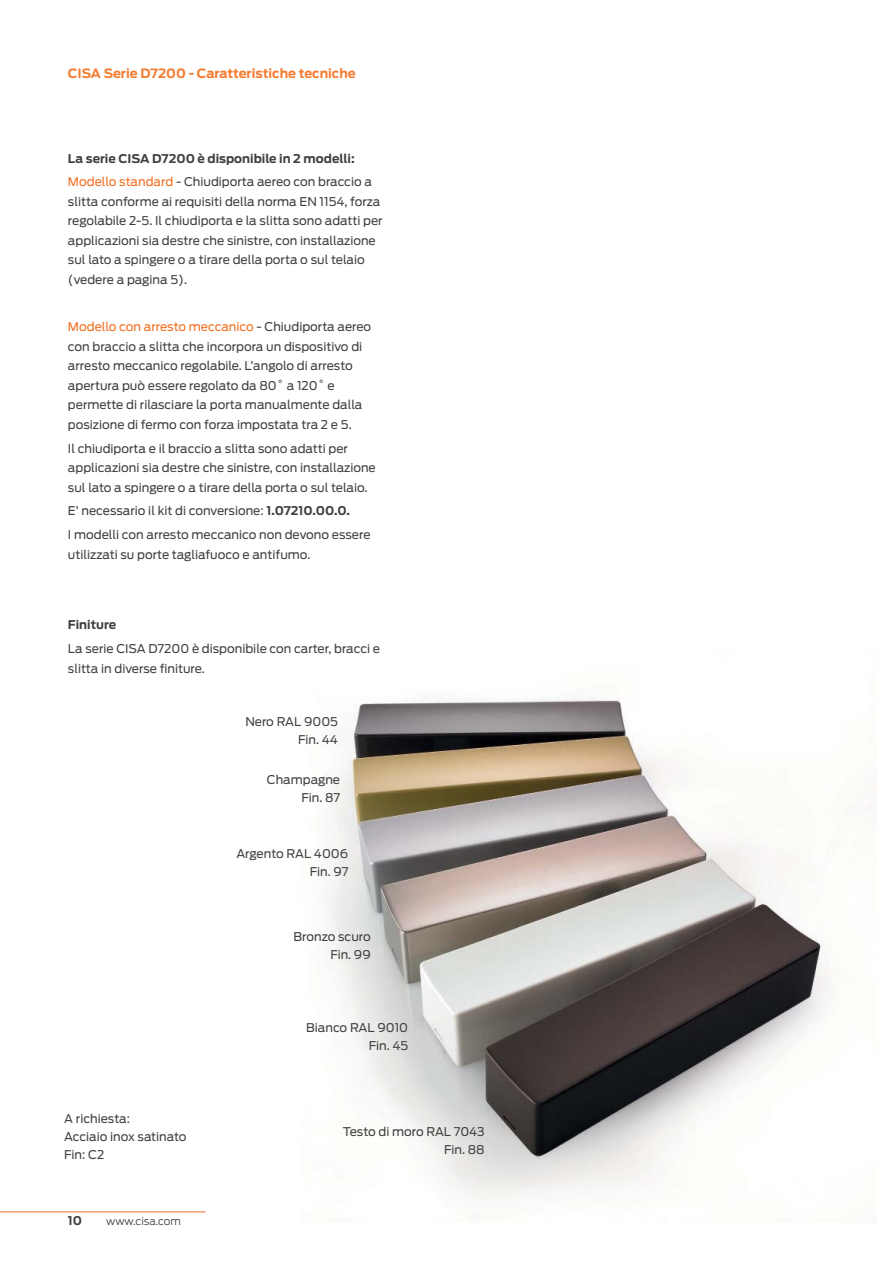
<style>
.page{position:relative;width:893px;height:1263px;background:#fff}
.page>*{position:absolute;margin:0;border:0;box-sizing:border-box;transform-origin:0 0}
.t1{font:700 12.75px "Antenna";color:#f47d32}
.t2{font:12px/19.5px "Antenna";color:#404041}
.t3{font:700 12px/23.7px "Antenna";color:#404041}
.t4{font:300 10.5px "Antenna";color:#404041}
.s1{font-weight:400;color:#f36f21}
.s2{font-weight:400}
.s3{color:#f36f21}
.s4{font-weight:700}
</style>
<div class="page">
<hr style="left:0;top:1212px;width:205px;height:1px;background:#f36f21">
<img style="left:331px;top:698px;width:545px;height:524px">
<p class="t1" style="left:68px;top:68px;width:289px">CISA Serie D7200 - Caratteristiche tecniche</p>
<p class="t3" style="left:68px;top:147px;width:306px">La serie CISA D7200 è disponibile in 2 modelli:<br><span class="s1">Modello standard</span> <span class="s2">- Chiudiporta aereo con braccio a</span></p>
<p class="t2" style="left:68px;top:193px;width:316px">slitta conforme ai requisiti della norma EN 1154, forza regolabile 2-5. Il chiudiporta e la slitta sono adatti per applicazioni sia destre che sinistre, con installazione sul lato a spingere o a tirare della porta o sul telaio (vedere a pagina 5).</p>
<p class="t2" style="left:68px;top:318px;width:305px"><span class="s3">Modello con arresto meccanico</span> - Chiudiporta aereo con braccio a slitta che incorpora un dispositivo di arresto meccanico regolabile. L’angolo di arresto apertura può essere regolato da 80˚ a 120˚ e permette di rilasciare la porta manualmente dalla posizione di fermo con forza impostata tra 2 e 5.</p>
<p class="t2" style="left:68px;top:439px;width:309px">Il chiudiporta e il braccio a slitta sono adatti per applicazioni sia destre che sinistre, con installazione sul lato a spingere o a tirare della porta o sul telaio.</p>
<p class="t2" style="left:68px;top:500px;width:304px;line-height:23.7px">E’ necessario il kit di conversione: <span class="s4">1.07210.00.0.<br></span>I modelli con arresto meccanico non devono essere</p>
<p class="t2" style="left:68px;top:545px;width:244px">utilizzati su porte tagliafuoco e antifumo.</p>
<p class="t3" style="left:68px;top:614px;width:50px">Finiture</p>
<p class="t2" style="left:68px;top:640px;width:314px">La serie CISA D7200 è disponibile con carter, bracci e slitta in diverse finiture.</p>
<p class="t2" style="left:245px;top:714px;width:94px;line-height:18px;text-align:right">Nero RAL 9005<br>Fin. 44</p>
<p class="t2" style="left:267px;top:771px;width:75px;line-height:18px;text-align:right">Champagne<br>Fin. 87</p>
<p class="t2" style="left:236px;top:845px;width:113px;line-height:18px;text-align:right">Argento RAL 4006<br>Fin. 97</p>
<p class="t2" style="left:294px;top:928px;width:79px;line-height:18px;text-align:right">Bronzo scuro<br>Fin. 99</p>
<p class="t2" style="left:64px;top:1111px;width:124px;line-height:18px">A richiesta:<br>Acciaio inox satinato<br>Fin: C2</p>
<p class="t3" style="left:68px;top:1209px;width:16px">10</p>
<p class="t4" style="left:106px;top:1216px;width:76px">www.cisa.com</p>
<p class="t2" style="left:306px;top:1020px;width:103px;line-height:18px;text-align:right">Bianco RAL 9010<br>Fin. 45</p>
<p class="t2" style="left:343px;top:1123px;width:143px;line-height:18px;text-align:right">Testo di moro RAL 7043<br>Fin. 88</p>
</div>
